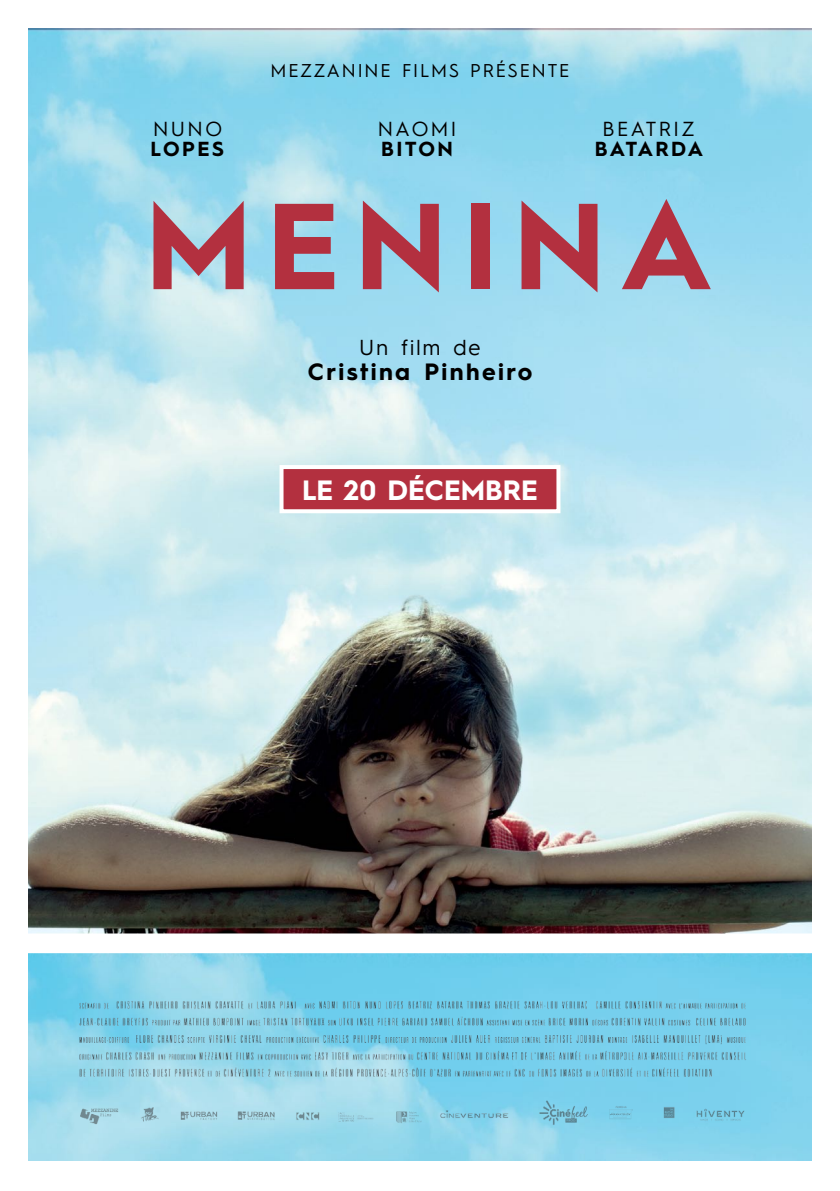
<style>
.page{position:relative;width:840px;height:1191px;background:#fff}
.page>*{position:absolute;margin:0;border:0;box-sizing:border-box;transform-origin:0 0}
.t1{font:700 122.4px "Hurme Geometric Sans 1";letter-spacing:.12em;color:#b3303f}
.t2{font:700 28px "Hurme Geometric Sans 1";color:#fff}
.t3{font:700 23.6px "Hurme Geometric Sans 1";letter-spacing:.1em;color:#000}
.t4{font:21.8px "Hurme Geometric Sans 1";letter-spacing:.1em;color:#000}
.t5{font:20.4px "Hurme Geometric Sans 1";letter-spacing:.12em;color:#000}
.t6{font:700 20.4px "Hurme Geometric Sans 1";letter-spacing:.12em;color:#000}
.t7{font:700 20.4px "Hurme Geometric Sans 1";letter-spacing:.085em;color:#000}
.t8{font:18.6px "Hurme Geometric Sans 1";letter-spacing:.1em;color:#000}
</style>
<div class="page">
<img style="left:28px;top:28px;width:783px;height:1132px">
<svg style="left:28px;top:934px;width:783px;height:18px"></svg>
<img style="left:69px;top:974px;width:701px;height:177px">
<div style="left:281px;top:467px;width:277px;height:44px;background:#b3303f"></div>
<div style="left:279px;top:465px;width:281px;height:48px;border:4px solid #fff"></div>
<p class="t5" style="left:153px;top:114px;width:70px">NUNO</p>
<p class="t6" style="left:150px;top:135px;width:75px">LOPES</p>
<p class="t8" style="left:270px;top:57px;width:300px">MEZZANINE FILMS PRÉSENTE</p>
<p class="t5" style="left:377px;top:114px;width:80px">NAOMI</p>
<p class="t6" style="left:381px;top:135px;width:73px">BITON</p>
<p class="t5" style="left:602px;top:114px;width:93px">BEATRIZ</p>
<p class="t7" style="left:594px;top:135px;width:110px">BATARDA</p>
<h1 class="t1" style="left:145px;top:160px;width:568px">MENINA</h1>
<p class="t4" style="left:359px;top:332px;width:123px">Un film de</p>
<p class="t3" style="left:307px;top:355px;width:226px">Cristina Pinheiro</p>
<h2 class="t2" style="left:302px;top:470px;width:237px">LE 20 DÉCEMBRE</h2>
</div>
